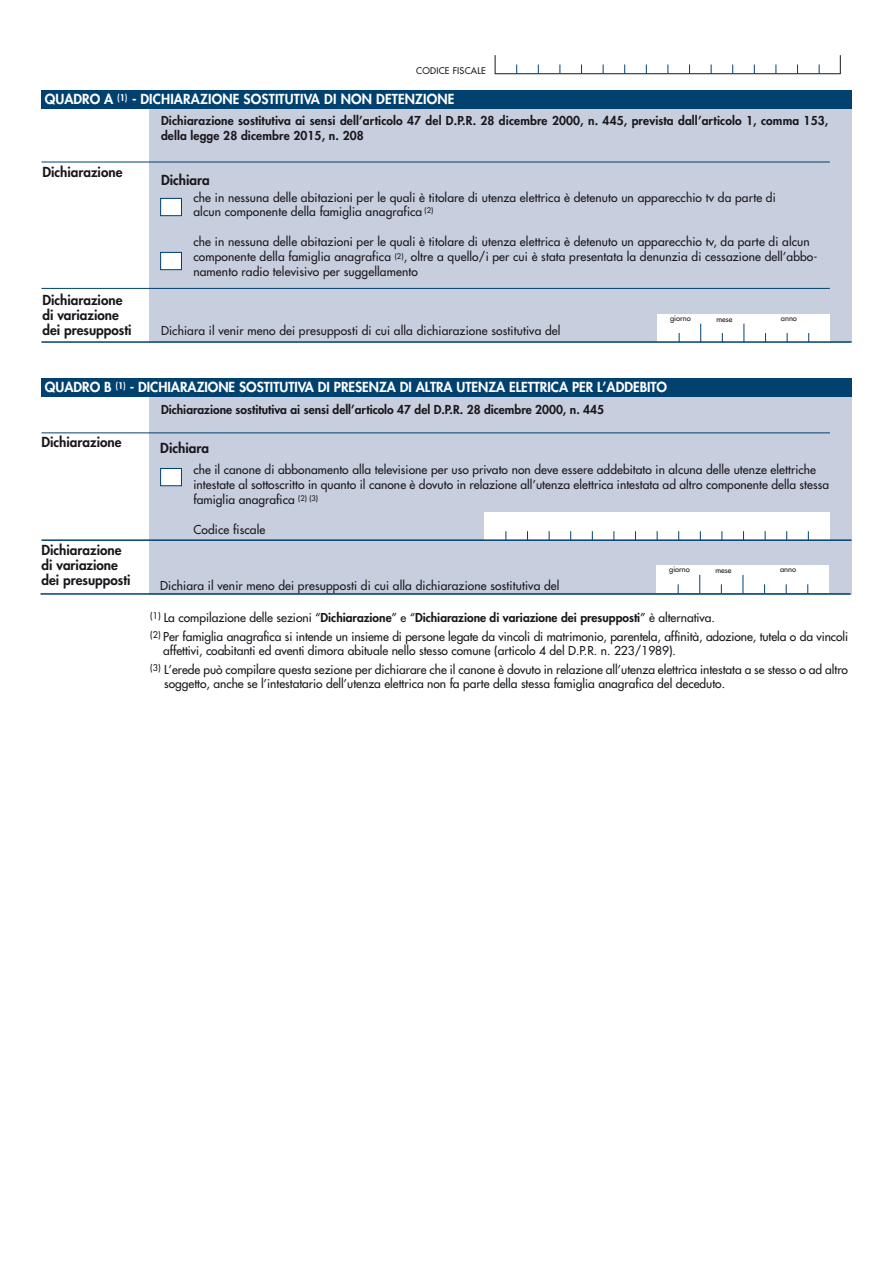
<style>
.page{position:relative;width:893px;height:1263px;background:#fff}
.page>*{position:absolute;margin:0;border:0;box-sizing:border-box;transform-origin:0 0}
.t1{font:800 13.5px "Futura";color:#fff}
.t2{font:800 13.5px/15px "Futura";color:#1a171c}
.t3{font:12px/15px "Futura";letter-spacing:.005em;color:#1a171c}
.t4{font:800 12px/15px "Futura";letter-spacing:.01em;color:#1a171c}
.t5{font:9px "Futura";letter-spacing:.03em;color:#1a171c}
.t6{font:7.5px "Futura";color:#1a171c}
.s1{font-weight:800}
</style>
<div class="page">
<div style="left:149px;top:90px;width:702px;height:252px;background:#c7cedd"></div>
<div style="left:41px;top:90px;width:810px;height:18px;background:#004170"></div>
<svg style="left:840px;top:55px;width:1px;height:18px"></svg>
<svg style="left:495px;top:55px;width:1px;height:18px"></svg>
<hr style="left:495px;top:73px;width:346px;height:1px;background:#1a171c">
<div style="left:150px;top:378px;width:701px;height:216px;background:#c7cedd"></div>
<div style="left:41px;top:378px;width:810px;height:18px;background:#004170"></div>
<div style="left:161px;top:469px;width:20px;height:16px;background:#fff"></div>
<div style="left:160px;top:468px;width:22px;height:18px;border:1px solid #004170"></div>
<div style="left:484px;top:513px;width:346px;height:27px;background:#fff"></div>
<hr style="left:41px;top:539px;width:810px;height:2px;background:#004170">
<hr style="left:41px;top:432px;width:789px;height:1px;background:#004170">
<div style="left:161px;top:199px;width:20px;height:16px;background:#fff"></div>
<div style="left:160px;top:198px;width:22px;height:18px;border:1px solid #004170"></div>
<div style="left:161px;top:253px;width:20px;height:16px;background:#fff"></div>
<div style="left:160px;top:252px;width:22px;height:18px;border:1px solid #004170"></div>
<div style="left:657px;top:315px;width:173px;height:27px;background:#fff"></div>
<svg style="left:700px;top:324px;width:1px;height:17px"></svg>
<svg style="left:743px;top:324px;width:1px;height:17px"></svg>
<hr style="left:41px;top:341px;width:810px;height:2px;background:#004170">
<hr style="left:41px;top:288px;width:789px;height:1px;background:#004170">
<hr style="left:41px;top:162px;width:789px;height:1px;background:#004170">
<div style="left:656px;top:566px;width:173px;height:27px;background:#fff"></div>
<svg style="left:699px;top:575px;width:1px;height:18px"></svg>
<svg style="left:743px;top:575px;width:1px;height:18px"></svg>
<hr style="left:41px;top:593px;width:810px;height:2px;background:#004170">
<p class="t5" style="left:416px;top:66px;width:71px">CODICE FISCALE</p>
<p class="t1" style="left:45px;top:93px;width:411px">QUADRO A <sup>(1)</sup> - DICHIARAZIONE SOSTITUTIVA DI NON DETENZIONE</p>
<p class="t4" style="left:161px;top:114px;width:669px">Dichiarazione sostitutiva ai sensi dell’articolo 47 del D.P.R. 28 dicembre 2000, n. 445, prevista dall’articolo 1, comma 153, della legge 28 dicembre 2015, n. 208</p>
<p class="t2" style="left:42px;top:165px;width:82px">Dichiarazione</p>
<p class="t2" style="left:42px;top:293px;width:91px">Dichiarazione di variazione dei presupposti</p>
<p class="t2" style="left:161px;top:173px;width:50px">Dichiara</p>
<p class="t3" style="left:193px;top:192px;width:584px;line-height:13.5px">che in nessuna delle abitazioni per le quali è titolare di utenza elettrica è detenuto un apparecchio tv da parte di alcun componente della famiglia anagrafica <sup>(2)</sup></p>
<p class="t3" style="left:193px;top:235px;width:626px">che in nessuna delle abitazioni per le quali è titolare di utenza elettrica è detenuto un apparecchio tv, da parte di alcun componente della famiglia anagrafica <sup>(2)</sup>, oltre a quello/i per cui è stata presentata la denunzia di cessazione dell’abbo&shy;namento radio televisivo per suggellamento</p>
<p class="t6" style="left:670px;top:315px;width:22px">giorno</p>
<p class="t6" style="left:716px;top:315px;width:17px">mese</p>
<p class="t6" style="left:781px;top:315px;width:18px">anno</p>
<p class="t3" style="left:161px;top:324px;width:401px">Dichiara il venir meno dei presupposti di cui alla dichiarazione sostitutiva del</p>
<p class="t1" style="left:45px;top:381px;width:624px">QUADRO B <sup>(1)</sup> - DICHIARAZIONE SOSTITUTIVA DI PRESENZA DI ALTRA UTENZA ELETTRICA PER L’ADDEBITO</p>
<p class="t2" style="left:41px;top:435px;width:82px">Dichiarazione</p>
<p class="t2" style="left:41px;top:543px;width:91px">Dichiarazione di variazione dei presupposti</p>
<p class="t4" style="left:161px;top:403px;width:445px">Dichiarazione sostitutiva ai sensi dell’articolo 47 del D.P.R. 28 dicembre 2000, n. 445</p>
<p class="t2" style="left:160px;top:442px;width:50px">Dichiara</p>
<p class="t3" style="left:193px;top:463px;width:637px">che il canone di abbonamento alla televisione per uso privato non deve essere addebitato in alcuna delle utenze elettriche intestate al sottoscritto in quanto il canone è dovuto in relazione all’utenza elettrica intestata ad altro componente della stessa famiglia anagrafica <sup>(2)</sup> <sup>(3)</sup></p>
<p class="t3" style="left:193px;top:523px;width:73px">Codice fiscale</p>
<p class="t3" style="left:160px;top:579px;width:401px">Dichiara il venir meno dei presupposti di cui alla dichiarazione sostitutiva del</p>
<p class="t6" style="left:669px;top:566px;width:22px">giorno</p>
<p class="t6" style="left:715px;top:566px;width:17px">mese</p>
<p class="t6" style="left:780px;top:566px;width:18px">anno</p>
<p class="t3" style="left:150px;top:608px;width:699px;line-height:19.5px"><sup>(1)</sup> La compilazione delle sezioni “<span class="s1">Dichiarazione</span>” e “<span class="s1">Dichiarazione di variazione dei presupposti</span>” è alternativa.<br><sup>(2)</sup> Per famiglia anagrafica si intende un insieme di persone legate da vincoli di matrimonio, parentela, affinità, adozione, tutela o da vincoli</p>
<p class="t3" style="left:150px;top:641px;width:699px;line-height:19.5px;text-indent:13px">affettivi, coabitanti ed aventi dimora abituale nello stesso comune (articolo 4 del D.P.R. n. 223/1989).<br><sup>(3)</sup> L’erede può compilare questa sezione per dichiarare che il canone è dovuto in relazione all’utenza elettrica intestata a se stesso o ad altro</p>
<p class="t3" style="left:164px;top:677px;width:562px">soggetto, anche se l’intestatario dell’utenza elettrica non fa parte della stessa famiglia anagrafica del deceduto.</p>
</div>
